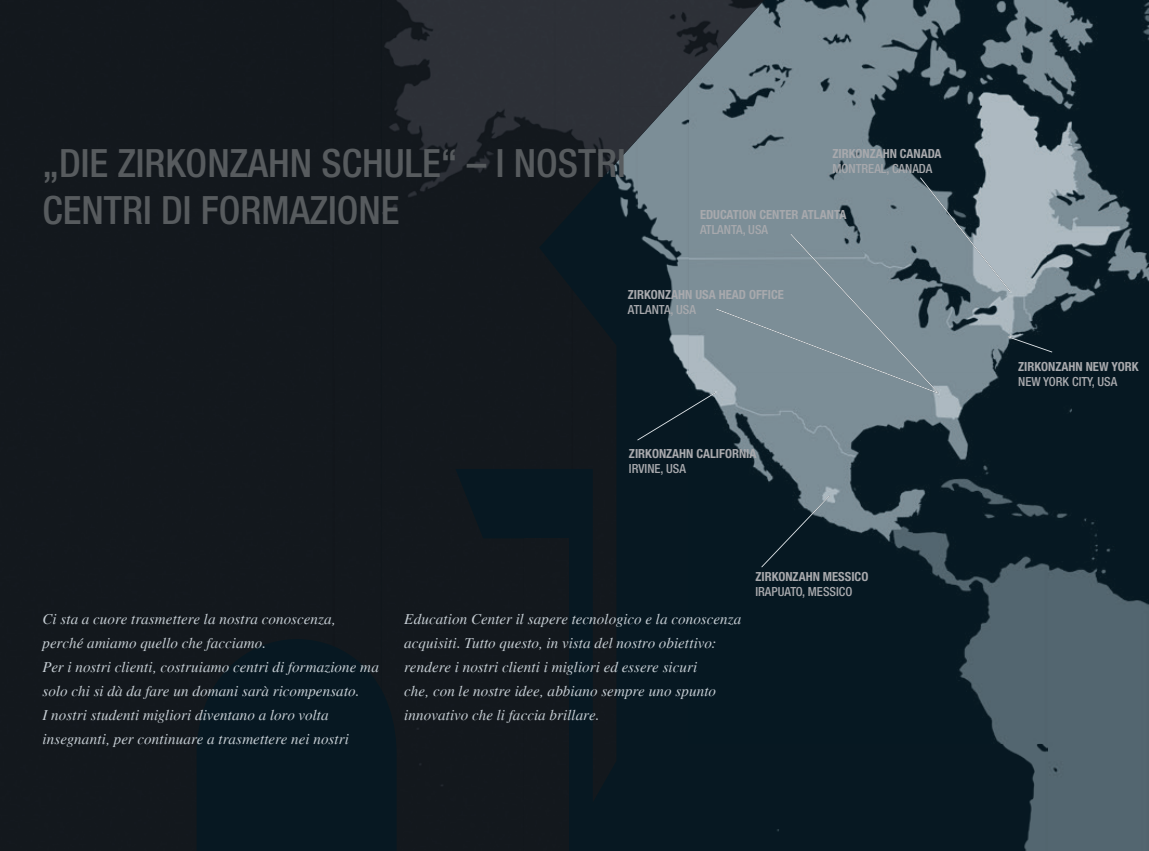
<style>
.page{position:relative;width:1149px;height:851px;background:#fff}
.page>*{position:absolute;margin:0;border:0;box-sizing:border-box;transform-origin:0 0}
.t1{font:500 condensed 39px/46.8px "Helvetica Neue LT Std";color:#575b5e}
.t2{font:italic 15px/24px "Times";letter-spacing:.005em;color:#c6ced4}
.t3{font:700 condensed 12.6px "Helvetica Neue LT Std";color:#a8a9ad}
.t4{font:500 condensed 12.6px "Helvetica Neue LT Std";color:#a8a9ad}
</style>
<div class="page">
<div style="left:0;top:0;width:1148px;height:850px;background:#071822"></div>
<img style="left:688px;top:0;width:460px;height:850px">
<img style="left:637px;top:107px;width:51px;height:334px">
<img style="left:621px;top:158px;width:16px;height:60px">
<img style="left:568px;top:585px;width:1px;height:265px">
<div style="left:0;top:0;width:334px;height:691px;background:#13181d"></div>
<div style="left:334px;top:0;width:47px;height:687px;background:#13181d"></div>
<div style="left:0;top:691px;width:211px;height:159px;background:#13181d"></div>
<img style="left:382px;top:0;width:239px;height:212px">
<img style="left:620px;top:0;width:96px;height:107px">
<img style="left:716px;top:0;width:48px;height:53px">
<img style="left:620px;top:106px;width:47px;height:52px">
<div style="left:382px;top:212px;width:190px;height:266px;background:#13181d"></div>
<img style="left:572px;top:291px;width:44px;height:509px">
<img style="left:382px;top:478px;width:143px;height:372px">
<div style="left:525px;top:538px;width:43px;height:312px;background:#13181d"></div>
<img style="left:790px;top:234px;width:148px;height:74px">
<img style="left:919px;top:177px;width:91px;height:115px">
<img style="left:1007px;top:336px;width:44px;height:16px">
<div style="left:715px;top:308px;width:223px;height:85px;background:#7c8e97"></div>
<img style="left:637px;top:392px;width:79px;height:48px">
<img style="left:761px;top:495px;width:68px;height:72px">
<h1 class="t1" style="left:43px;top:139px;width:584px">„DIE ZIRKONZAHN SCHULE“ – I NOSTRI<br>CENTRI DI FORMAZIONE</h1>
<p class="t3" style="left:832px;top:146px;width:111px">ZIRKONZAHN CANADA</p>
<p class="t4" style="left:832px;top:161px;width:101px">MONTREAL, CANADA</p>
<p class="t3" style="left:699px;top:207px;width:148px">EDUCATION CENTER ATLANTA</p>
<p class="t4" style="left:699px;top:222px;width:70px">ATLANTA, USA</p>
<p class="t3" style="left:627px;top:286px;width:157px">ZIRKONZAHN USA HEAD OFFICE</p>
<p class="t4" style="left:627px;top:302px;width:70px">ATLANTA, USA</p>
<p class="t3" style="left:628px;top:445px;width:129px">ZIRKONZAHN CALIFORNIA</p>
<p class="t4" style="left:628px;top:461px;width:59px">IRVINE, USA</p>
<p class="t2" style="left:43px;top:607px;width:338px">Ci sta a cuore trasmettere la nostra conoscenza, perché amiamo quello che facciamo.<br>Per i nostri clienti, costruiamo centri di formazione ma solo chi si dà da fare un domani sarà ricompensato.<br>I nostri studenti migliori diventano a loro volta insegnanti, per continuare a trasmettere nei nostri</p>
<p class="t2" style="left:404px;top:607px;width:338px">Education Center il sapere tecnologico e la conoscenza acquisiti. Tutto questo, in vista del nostro obiettivo: rendere i nostri clienti i migliori ed essere sicuri<br>che, con le nostre idee, abbiano sempre uno spunto innovativo che li faccia brillare.</p>
<p class="t3" style="left:755px;top:569px;width:114px">ZIRKONZAHN MESSICO</p>
<p class="t4" style="left:755px;top:584px;width:98px">IRAPUATO, MESSICO</p>
<p class="t3" style="left:1017px;top:358px;width:122px">ZIRKONZAHN NEW YORK</p>
<p class="t4" style="left:1017px;top:373px;width:101px">NEW YORK CITY, USA</p>
</div>
